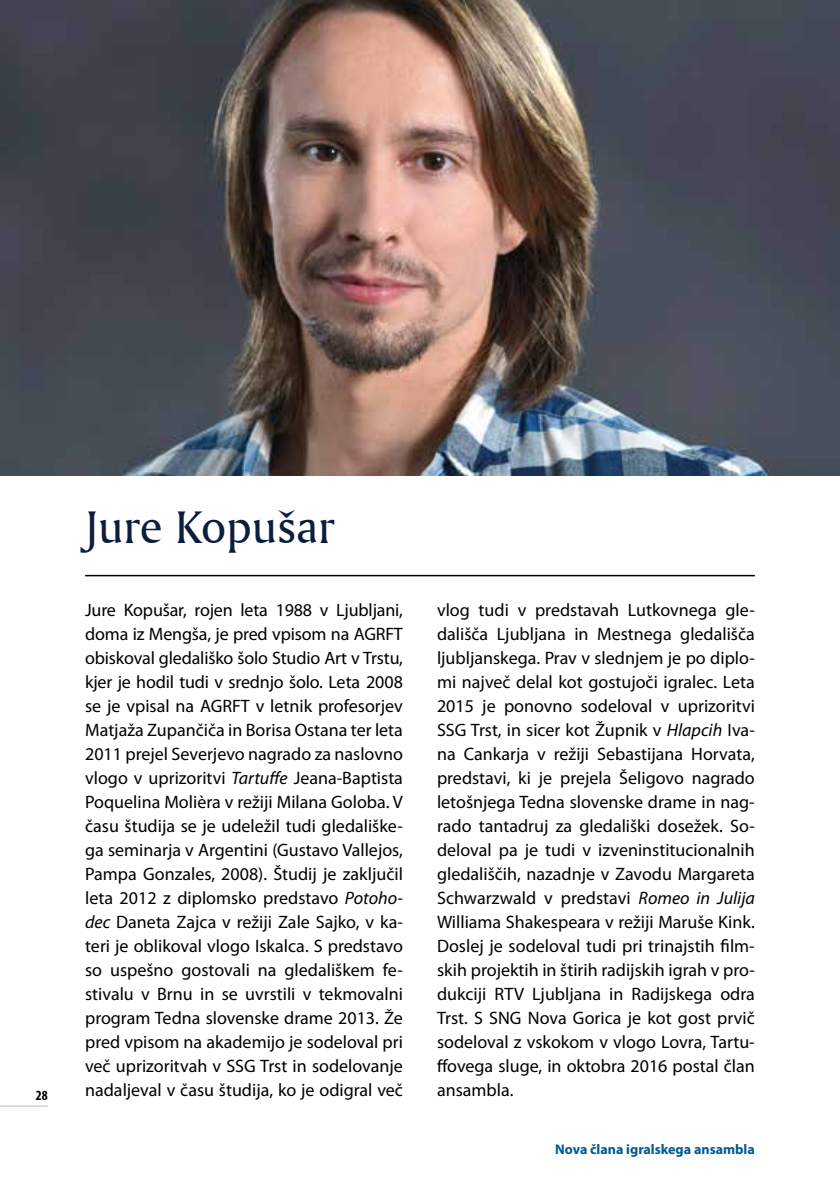
<style>
.page{position:relative;width:840px;height:1191px;background:#fff}
.page>*{position:absolute;margin:0;border:0;box-sizing:border-box;transform-origin:0 0}
.t1{font:48px "Amerigo BT Roman A";color:#0c1e3d}
.t2{font:18px/24px "Myriad Pro";color:#000;text-align:justify}
.t3{font:700 14px "Myriad Pro";color:#005993}
.t4{font:700 condensed 14px "Myriad Pro";color:#000}
.s1{font-style:italic}
</style>
<div class="page">
<hr style="left:0;top:1105px;width:48px;height:1px;background:#d0d0d0">
<img style="left:0;top:0;width:839px;height:475px">
<hr style="left:85px;top:575px;width:669px;height:1px;background:#000">
<p class="t4" style="left:36px;top:1086px;width:13px">28</p>
<h1 class="t1" style="left:85px;top:498px;width:251px">Jure Kopušar</h1>
<p class="t2" style="left:85px;top:598px;width:319px">Jure Kopušar, rojen leta 1988 v Ljubljani, doma iz Mengša, je pred vpisom na AGRFT obiskoval gledališko šolo Studio Art v Trstu, kjer je hodil tudi v srednjo šolo. Leta 2008 se je vpisal na AGRFT v letnik profesorjev Matjaža Zupančiča in Borisa Ostana ter leta 2011 prejel Severjevo nagrado za naslovno vlogo v uprizoritvi <span class="s1">Tartuffe</span> Jeana-Baptista Poquelina Molièra v režiji Milana Goloba. V času študija se je udeležil tudi gledališke&shy;ga seminarja v Argentini (Gustavo Vallejos, Pampa Gonzales, 2008). Študij je zaključil leta 2012 z diplomsko predstavo <span class="s1">Potoho&shy;dec</span> Daneta Zajca v režiji Zale Sajko, v ka&shy;teri je oblikoval vlogo Iskalca. S predstavo so uspešno gostovali na gledališkem fe&shy;stivalu v Brnu in se uvrstili v tekmovalni program Tedna slovenske drame 2013. Že pred vpisom na akademijo je sodeloval pri več uprizoritvah v SSG Trst in sodelovanje nadaljeval v času študija, ko je odigral več</p>
<p class="t2" style="left:437px;top:598px;width:319px">vlog tudi v predstavah Lutkovnega gle&shy;dališča Ljubljana in Mestnega gledališča ljubljanskega. Prav v slednjem je po diplo&shy;mi največ delal kot gostujoči igralec. Leta 2015 je ponovno sodeloval v uprizoritvi SSG Trst, in sicer kot Župnik v <span class="s1">Hlapcih</span> Iva&shy;na Cankarja v režiji Sebastijana Horvata, predstavi, ki je prejela Šeligovo nagrado letošnjega Tedna slovenske drame in nag&shy;rado tantadruj za gledališki dosežek. So&shy;deloval pa je tudi v izveninstitucionalnih gledališčih, nazadnje v Zavodu Margareta Schwarzwald v predstavi <span class="s1">Romeo in Julija </span>Williama Shakespeara v režiji Maruše Kink.<br>Doslej je sodeloval tudi pri trinajstih film&shy;skih projektih in štirih radijskih igrah v pro&shy;dukciji RTV Ljubljana in Radijskega odra Trst. S SNG Nova Gorica je kot gost prvič sodeloval z vskokom v vlogo Lovra, Tartu&shy;ffovega sluge, in oktobra 2016 postal član ansambla.</p>
<p class="t3" style="left:554px;top:1141px;width:201px">Nova člana igralskega ansambla</p>
</div>
